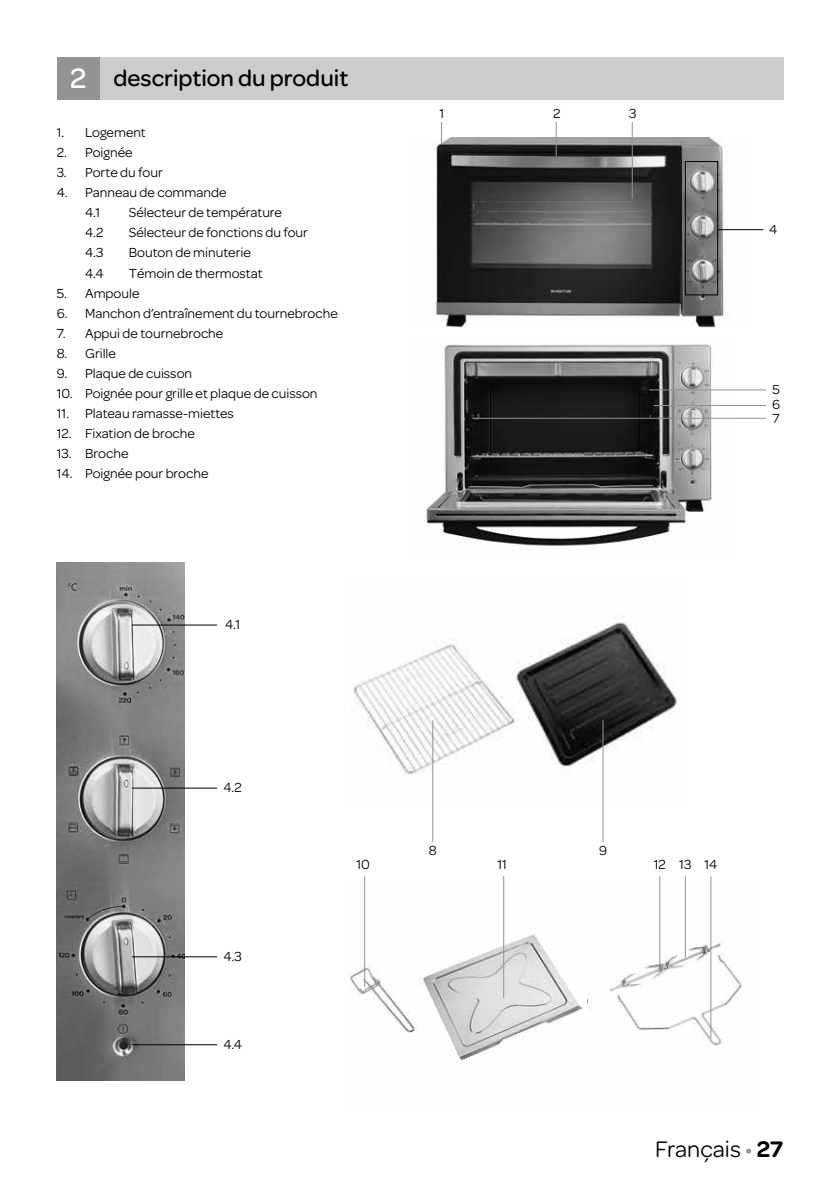
<style>
.page{position:relative;width:840px;height:1191px;background:#fff}
.page>*{position:absolute;margin:0;border:0;box-sizing:border-box;transform-origin:0 0}
.t1{font:500 24px "Omnes";color:#000}
.t2{font:24px "Omnes";color:#000}
.t3{font:14px/20px "Omnes";color:#000}
.s1{font-size:30px;color:#fff}
.s2{color:#929395}
.s3{font-weight:600}
</style>
<div class="page">
<div style="left:85px;top:57px;width:697px;height:42px;background:#cacccd"></div>
<div style="left:57px;top:57px;width:42px;height:42px;background:#929395"></div>
<img style="left:426px;top:344px;width:308px;height:202px">
<hr style="left:649px;top:389px;width:116px;height:1px;background:#929395">
<hr style="left:653px;top:405px;width:112px;height:1px;background:#929395">
<hr style="left:472px;top:418px;width:293px;height:1px;background:#929395">
<img style="left:57px;top:563px;width:127px;height:517px">
<hr style="left:132px;top:624px;width:85px;height:1px;background:#000">
<hr style="left:132px;top:787px;width:85px;height:1px;background:#000">
<hr style="left:132px;top:956px;width:85px;height:1px;background:#000">
<hr style="left:132px;top:1044px;width:85px;height:1px;background:#000">
<img style="left:433px;top:137px;width:316px;height:191px">
<hr style="left:717px;top:229px;width:46px;height:1px;background:#000">
<div style="left:684px;top:161px;width:33px;height:134px;border:1px solid #000"></div>
<svg style="left:441px;top:122px;width:1px;height:23px"></svg>
<hr style="left:555px;top:122px;width:1px;height:34px;background:#929395">
<hr style="left:631px;top:122px;width:1px;height:76px;background:#929395">
<img style="left:350px;top:879px;width:392px;height:184px">
<img style="left:353px;top:617px;width:324px;height:192px">
<hr style="left:432px;top:720px;width:1px;height:122px;background:#929395">
<hr style="left:602px;top:720px;width:1px;height:122px;background:#929395">
<hr style="left:503px;top:876px;width:1px;height:122px;background:#929395">
<hr style="left:659px;top:876px;width:1px;height:94px;background:#929395">
<hr style="left:364px;top:876px;width:1px;height:110px;background:#929395">
<hr style="left:710px;top:876px;width:1px;height:162px;background:#929395">
<hr style="left:684px;top:876px;width:1px;height:81px;background:#929395">
<h1 class="t1" style="left:70px;top:62px;width:279px"><span class="s1">2</span> description du produit</h1>
<p class="t3" style="left:57px;top:122px;width:90px">1. Logement</p>
<p class="t3" style="left:57px;top:142px;width:77px">2. Poignée</p>
<p class="t3" style="left:57px;top:162px;width:107px">3. Porte du four</p>
<p class="t3" style="left:85px;top:182px;width:143px;text-indent:-28px">4. Panneau de commande<br>4.1</p>
<p class="t3" style="left:129px;top:202px;width:155px">Sélecteur de température</p>
<p class="t3" style="left:85px;top:222px;width:20px">4.2</p>
<p class="t3" style="left:129px;top:222px;width:180px">Sélecteur de fonctions du four</p>
<p class="t3" style="left:85px;top:242px;width:20px">4.3</p>
<p class="t3" style="left:129px;top:242px;width:123px">Bouton de minuterie</p>
<p class="t3" style="left:85px;top:262px;width:20px">4.4</p>
<p class="t3" style="left:129px;top:262px;width:135px">Témoin de thermostat</p>
<p class="t3" style="left:57px;top:282px;width:84px">5. Ampoule</p>
<p class="t3" style="left:57px;top:302px;width:282px">6. Manchon d’entraînement du tournebroche</p>
<p class="t3" style="left:57px;top:322px;width:168px">7. Appui de tournebroche</p>
<p class="t3" style="left:57px;top:342px;width:61px">8. Grille</p>
<p class="t3" style="left:57px;top:362px;width:137px">9. Plaque de cuisson</p>
<p class="t3" style="left:57px;top:382px;width:262px">10. Poignée pour grille et plaque de cuisson</p>
<p class="t3" style="left:57px;top:402px;width:179px">11. Plateau ramasse-miettes</p>
<p class="t3" style="left:57px;top:422px;width:140px">12. Fixation de broche</p>
<p class="t3" style="left:57px;top:442px;width:73px">13. Broche</p>
<p class="t3" style="left:57px;top:462px;width:153px">14. Poignée pour broche</p>
<p class="t3" style="left:225px;top:614px;width:17px">4.1</p>
<p class="t3" style="left:439px;top:102px;width:6px">1</p>
<p class="t3" style="left:552px;top:102px;width:9px">2</p>
<p class="t3" style="left:628px;top:102px;width:9px">3</p>
<p class="t3" style="left:768px;top:218px;width:10px">4</p>
<p class="t3" style="left:771px;top:380px;width:10px;line-height:15.6px">5<br>6</p>
<p class="t3" style="left:772px;top:408px;width:9px">7</p>
<p class="t3" style="left:223px;top:776px;width:20px">4.2</p>
<p class="t3" style="left:223px;top:945px;width:20px">4.3</p>
<p class="t3" style="left:223px;top:1033px;width:20px">4.4</p>
<p class="t3" style="left:428px;top:839px;width:9px">8</p>
<p class="t3" style="left:598px;top:839px;width:10px">9</p>
<p class="t3" style="left:356px;top:853px;width:15px">10</p>
<p class="t3" style="left:497px;top:853px;width:11px">11</p>
<p class="t3" style="left:653px;top:853px;width:65px">12 13 14</p>
<h1 class="t2" style="left:655px;top:1132px;width:129px">Français <span class="s2">•</span> <span class="s3">27</span></h1>
</div>
